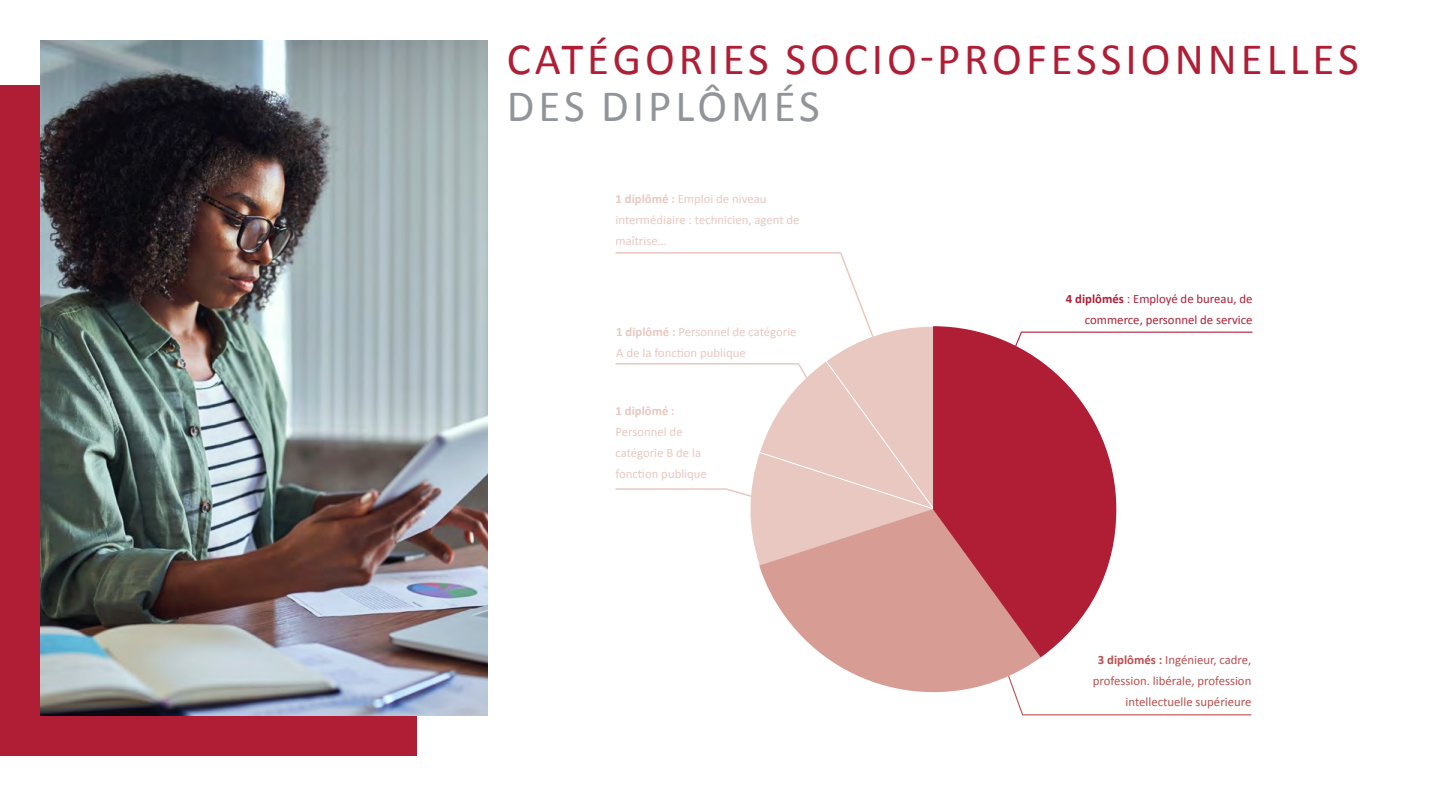
<style>
.page{position:relative;width:1440px;height:810px;background:#fff}
.page>*{position:absolute;margin:0;border:0;box-sizing:border-box;transform-origin:0 0}
.t1{font:45px "Calibri";letter-spacing:.09em;color:#b01e36}
.t2{font:45px "Calibri";letter-spacing:.09em;color:#919599}
.t3{font:12.75px/21px "Calibri";color:#e8c8c1}
.t4{font:12.75px/21px "Calibri";color:#bb4f4f;text-align:right}
.t5{font:12.75px/21px "Calibri";color:#af1e35;text-align:right}
.t6{font:700 12.75px "Calibri";color:#e8c8c1}
.s1{font-weight:700}
</style>
<div class="page">
<div style="left:0;top:86px;width:417px;height:670px;background:#af1e35"></div>
<img style="left:40px;top:40px;width:447px;height:676px">
<svg style="left:759px;top:567px;width:282px;height:149px;fill:#d79c93"></svg>
<svg style="left:933px;top:326px;width:183px;height:331px;fill:#af1e35"></svg>
<hr style="left:616px;top:363px;width:183px;height:2px;background:#e8c8c1">
<hr style="left:616px;top:252px;width:225px;height:2px;background:#e8c8c1">
<hr style="left:616px;top:488px;width:111px;height:2px;background:#e8c8c1">
<svg style="left:725px;top:252px;width:210px;height:315px"></svg>
<h1 class="t1" style="left:507px;top:31px;width:853px">CATÉGORIES SOCIO-PROFESSIONNELLES</h1>
<h1 class="t2" style="left:507px;top:77px;width:315px">DES DIPLÔMÉS</h1>
<p class="t3" style="left:616px;top:188px;width:186px"><span class="s1">1 diplômé :</span> Emploi de niveau intermédiaire : technicien, agent de maîtrise…</p>
<p class="t3" style="left:616px;top:321px;width:182px"><span class="s1">1 diplômé :</span> Personnel de catégorie<br>A de la fonction publique</p>
<p class="t6" style="left:615px;top:403px;width:61px">1 diplômé :</p>
<p class="t3" style="left:615px;top:422px;width:93px">Personnel de catégorie B de la fonction publique</p>
<p class="t5" style="left:1066px;top:288px;width:188px"><span class="s1">4 diplômés</span> : Employé de bureau, de commerce, personnel de service</p>
<p class="t4" style="left:1093px;top:650px;width:160px"><span class="s1">3 diplômés :</span> Ingénieur, cadre, profession. libérale, profession intellectuelle supérieure</p>
</div>
